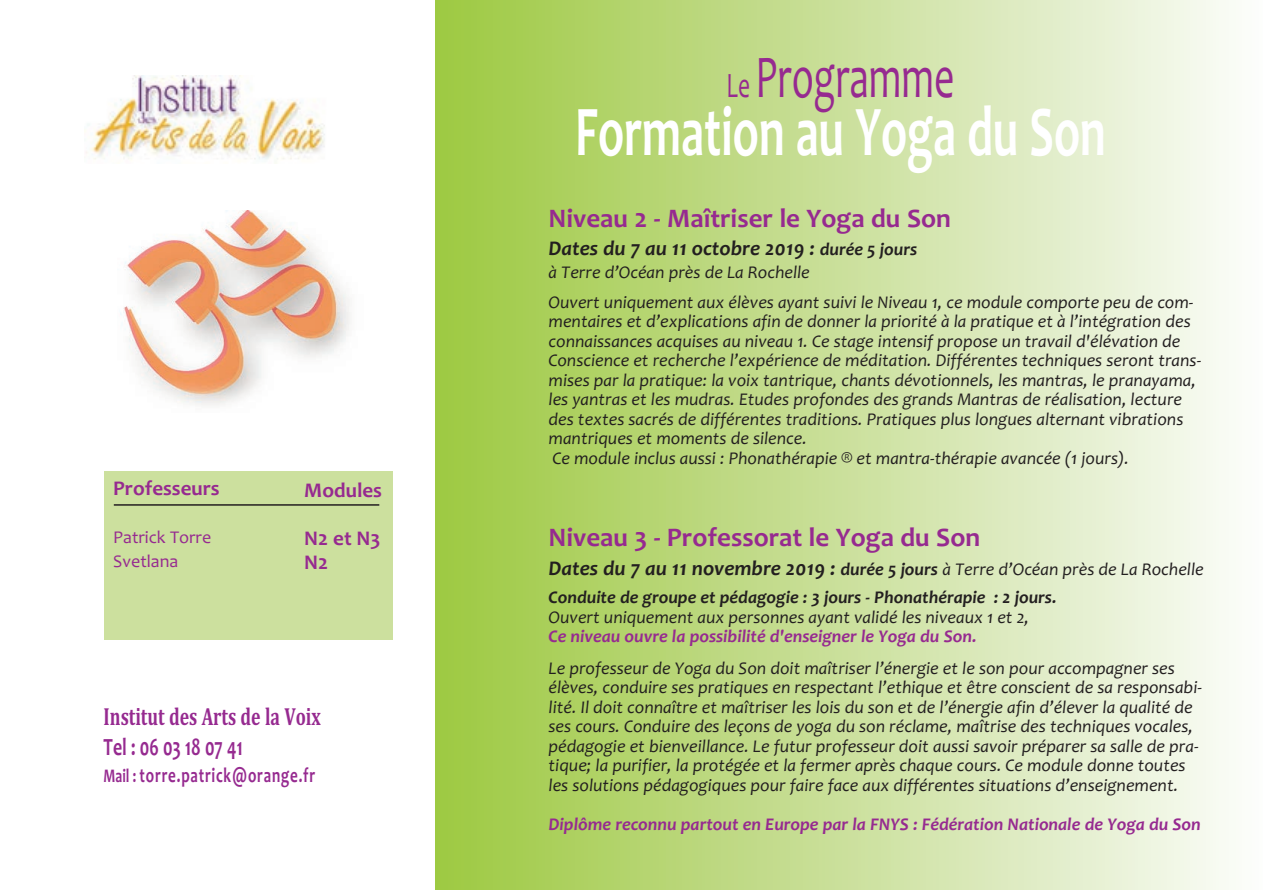
<style>
.page{position:relative;width:1263px;height:893px;background:#fff}
.page>*{position:absolute;margin:0;border:0;box-sizing:border-box;transform-origin:0 0}
.t1{font:700 72px "Candara";color:#fff;scale:.65 1}
.t2{font:61.2px "Candara";color:#962a90;scale:.65 1}
.t3{font:700 27px "Candara";color:#962a90}
.t4{font:700 24.9px "Cambria";color:#962a90;scale:.72 1}
.t5{font:700 24.9px "Candara";color:#962a90;scale:.72 1}
.t6{font:italic 700 21px "Candara";color:#231f20}
.t7{font:700 21px "Candara";letter-spacing:.055em;color:#962a90;scale:.72 1}
.t8{font:700 21px/24px "Candara";color:#962a90}
.t9{font:italic 18px/19.5px "Candara";color:#231f20}
.t10{font:italic 700 18px/28.5px "Candara";color:#231f20}
.t11{font:italic 700 18px "Candara";color:#962a90}
.t12{font:18px/24px "Candara";color:#962a90}
.s1{font-size:19.35px}
.s2{font-size:36px}
.s3{font-size:18px}
.s4{font-size:21px}
.s5{font-weight:400}
</style>
<div class="page">
<div style="left:104px;top:471px;width:289px;height:168px;background:#cce09e"></div>
<div style="left:436px;top:0;width:827px;height:890px;background:linear-gradient(to right,#9dc841,#fbfbfa)"></div>
<img style="left:85px;top:75px;width:240px;height:89px">
<hr style="left:114px;top:504px;width:265px;height:2px;background:#231f20">
<img style="left:120px;top:210px;width:230px;height:196px">
<p class="t8" style="left:113px;top:476px;width:108px">Professeurs</p>
<p class="t12" style="left:113px;top:525px;width:99px">Patrick Torre<br>Svetlana</p>
<p class="t8" style="left:304px;top:477px;width:79px">Modules</p>
<p class="t8" style="left:304px;top:525px;width:78px">N2 et N3<br>N2</p>
<h3 class="t4" style="left:104px;top:702px;width:303px">Institut des Arts de la Voix</h3>
<h3 class="t5" style="left:104px;top:732px;width:195px">Tel : 06 03 18 07 41</h3>
<p class="t7" style="left:104px;top:763px;width:295px"><span class="s1">Mail :</span> torre.patrick@orange.fr</p>
<h2 class="t2" style="left:726px;top:40px;width:352px"><span class="s2">Le</span> Programme</h2>
<h1 class="t1" style="left:575px;top:88px;width:818px">Formation au Yoga du Son</h1>
<h3 class="t3" style="left:549px;top:202px;width:404px">Niveau 2 - Maîtriser le Yoga du Son</h3>
<p class="t6" style="left:549px;top:236px;width:370px">Dates du 7 au 11 octobre 2019 : <span class="s3">durée 5 jours</span></p>
<p class="t9" style="left:549px;top:256px;width:646px;line-height:30px">à Terre d’Océan près de La Rochelle<br>Ouvert uniquement aux élèves ayant suivi le Niveau 1, ce module comporte peu de com-</p>
<p class="t9" style="left:549px;top:311px;width:654px">mentaires et d’explications afin de donner la priorité à la pratique et à l’intégration des connaissances acquises au niveau 1. Ce stage intensif propose un travail d'élévation de Conscience et recherche l’expérience de méditation. Différentes techniques seront trans&shy;mises par la pratique: la voix tantrique, chants dévotionnels, les mantras, le pranayama, les yantras et les mudras. Etudes profondes des grands Mantras de réalisation, lecture des textes sacrés de différentes traditions. Pratiques plus longues alternant vibrations mantriques et moments de silence.<br>Ce module inclus aussi : Phonathérapie ® et mantra-thérapie avancée (1 jours).</p>
<h3 class="t3" style="left:549px;top:521px;width:433px">Niveau 3 - Professorat le Yoga du Son</h3>
<p class="t10" style="left:549px;top:554px;width:657px"><span class="s4">Dates du 7 au 11 novembre 2019 :</span> durée 5 jours <span class="s5">à Terre d’Océan près de La Rochelle<br></span>Conduite de groupe et pédagogie : 3 jours - Phonathérapie : 2 jours.</p>
<p class="t9" style="left:549px;top:607px;width:482px">Ouvert uniquement aux personnes ayant validé les niveaux 1 et 2,</p>
<p class="t11" style="left:549px;top:625px;width:429px">Ce niveau ouvre la possibilité d'enseigner le Yoga du Son.</p>
<p class="t9" style="left:549px;top:658px;width:655px">Le professeur de Yoga du Son doit maîtriser l’énergie et le son pour accompagner ses élèves, conduire ses pratiques en respectant l’ethique et être conscient de sa responsabi&shy;lité. Il doit connaître et maîtriser les lois du son et de l’énergie afin d’élever la qualité de ses cours. Conduire des leçons de yoga du son réclame, maîtrise des techniques vocales, pédagogie et bienveillance. Le futur professeur doit aussi savoir préparer sa salle de pra&shy;tique; la purifier, la protégée et la fermer après chaque cours. Ce module donne toutes les solutions pédagogiques pour faire face aux différentes situations d’enseignement.</p>
<p class="t11" style="left:549px;top:813px;width:654px">Diplôme reconnu partout en Europe par la FNYS : Fédération Nationale de Yoga du Son</p>
</div>
